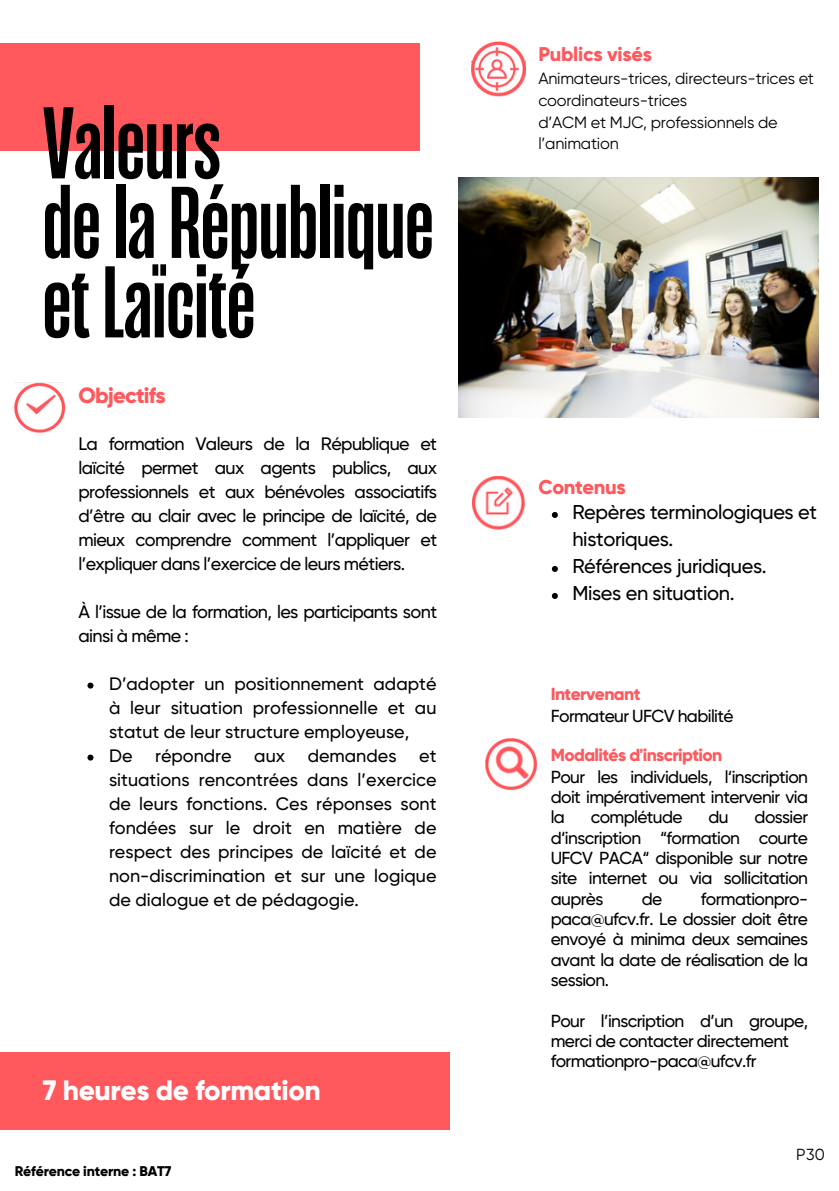
<style>
.page{position:relative;width:839px;height:1191px;background:#fff}
.page>*{position:absolute;margin:0;border:0;box-sizing:border-box;transform-origin:0 0}
.t1{font:600 100px/79.6px "Seriguela";color:#000}
.t2{font:800 28px "Gilroy";letter-spacing:-.015em;color:#fff}
.t3{font:800 22px "Gilroy";letter-spacing:-.035em;color:#ff585d}
.t4{font:500 20px/27px "Gilroy";letter-spacing:-.02em;color:#000}
.t5{font:800 20px "Gilroy";letter-spacing:-.02em;color:#ff585d}
.t6{font:800 19.8px "Gilroy";letter-spacing:-.015em;color:#ff585d}
.t7{font:500 18px/24px "Gilroy";color:#000;text-align:justify}
.t8{font:500 18px/24px "Gilroy";letter-spacing:-.035em;color:#000}
.t9{font:500 17.4px/20.4px "Gilroy";letter-spacing:-.035em;color:#000}
.t10{font:16.2px/21.6px "Gilroy";letter-spacing:-.015em;color:#000}
.t11{font:16px "Gilroy";color:#000}
.t12{font:800 14px "Gilroy";letter-spacing:-.015em;color:#000}
.s1{font-weight:800;color:#ff585d}
</style>
<div class="page">
<div style="left:0;top:43px;width:419px;height:108px;background:#ff585d"></div>
<img style="left:458px;top:178px;width:360px;height:240px">
<img style="left:471px;top:41px;width:54px;height:56px">
<img style="left:472px;top:476px;width:53px;height:54px">
<svg style="left:87px;top:683px;width:6px;height:6px"></svg>
<svg style="left:87px;top:755px;width:6px;height:6px"></svg>
<img style="left:485px;top:739px;width:51px;height:51px">
<img style="left:15px;top:382px;width:49px;height:51px">
<svg style="left:552px;top:512px;width:6px;height:6px"></svg>
<svg style="left:552px;top:566px;width:6px;height:6px"></svg>
<svg style="left:552px;top:593px;width:6px;height:6px"></svg>
<div style="left:0;top:1053px;width:449px;height:77px;background:#ff585d"></div>
<h5 class="t1" style="left:43px;top:100px;width:392px">Valeurs delaRépublique et Laïcité</h5>
<h5 class="t3" style="left:78px;top:382px;width:89px">Objectifs</h5>
<h5 class="t7" style="left:78px;top:432px;width:360px">La formation Valeurs de la République et laïcité permet aux agents publics, aux professionnels et aux bénévoles associatifs d’être au clair avec le principe de laïcité, de mieux comprendre comment l’appliquer et l’expliquer dans l’exercice de leurs métiers.</h5>
<p class="t8" style="left:78px;top:600px;width:360px">À l’issue de la formation, les participants sont ainsi à même :</p>
<p class="t7" style="left:109px;top:672px;width:329px">D’adopter un positionnement adapté à leur situation professionnelle et au statut de leur structure employeuse,</p>
<h2 class="t7" style="left:109px;top:744px;width:25px">De</h2>
<h2 class="t7" style="left:155px;top:744px;width:78px">répondre</h2>
<h2 class="t7" style="left:254px;top:744px;width:32px">aux</h2>
<h2 class="t7" style="left:308px;top:744px;width:90px">demandes</h2>
<h2 class="t7" style="left:109px;top:744px;width:329px;text-indent:310px">et situations rencontrées dans l’exercice de leurs fonctions. Ces réponses sont fondées sur le droit en matière de respect des principes de laïcité et de non-discrimination et sur une logique de dialogue et de pédagogie.</h2>
<p class="t2" style="left:43px;top:1073px;width:279px">7 heures de formation</p>
<p class="t12" style="left:15px;top:1162px;width:158px">Référence interne : BAT7</p>
<h5 class="t6" style="left:538px;top:42px;width:115px">Publics visés</h5>
<h5 class="t10" style="left:538px;top:68px;width:277px">Animateurs-trices, directeurs-trices et coordinateurs-trices<br>d’ACM et MJC, professionnels de l’animation</h5>
<p class="t5" style="left:538px;top:475px;width:89px">Contenus</p>
<p class="t4" style="left:572px;top:499px;width:246px">Repères terminologiques et historiques.</p>
<p class="t4" style="left:572px;top:553px;width:196px">Références juridiques.</p>
<h3 class="t4" style="left:572px;top:580px;width:164px">Mises en situation.</h3>
<p class="t9" style="left:550px;top:683px;width:184px;line-height:21.8px"><span class="s1">Intervenant<br></span>Formateur UFCV habilité</p>
<p class="t9" style="left:550px;top:745px;width:259px"><span class="s1">Modalités d'inscription<br></span>Pour les individuels, l‘inscription doit impérativement intervenir via la</p>
<p class="t9" style="left:590px;top:807px;width:93px">complétude</p>
<p class="t9" style="left:708px;top:807px;width:22px">du</p>
<p class="t9" style="left:550px;top:807px;width:259px;text-align:justify;text-indent:204px">dossier d‘inscription “formation courte UFCV PACA“ disponible sur notre site internet ou via sollicitation auprès</p>
<p class="t9" style="left:550px;top:889px;width:259px;text-align:justify;text-indent:150px">formationpro&shy;paca@ufcv.fr. Le dossier doit être envoyé à minima deux semaines avant la date de réalisation de la session.</p>
<p class="t9" style="left:550px;top:1010px;width:259px">Pour l’inscription d’un groupe, merci de contacter directement formationpro-paca@ufcv.fr</p>
<p class="t9" style="left:641px;top:889px;width:22px">de</p>
<h5 class="t11" style="left:796px;top:1145px;width:30px">P30</h5>
</div>
